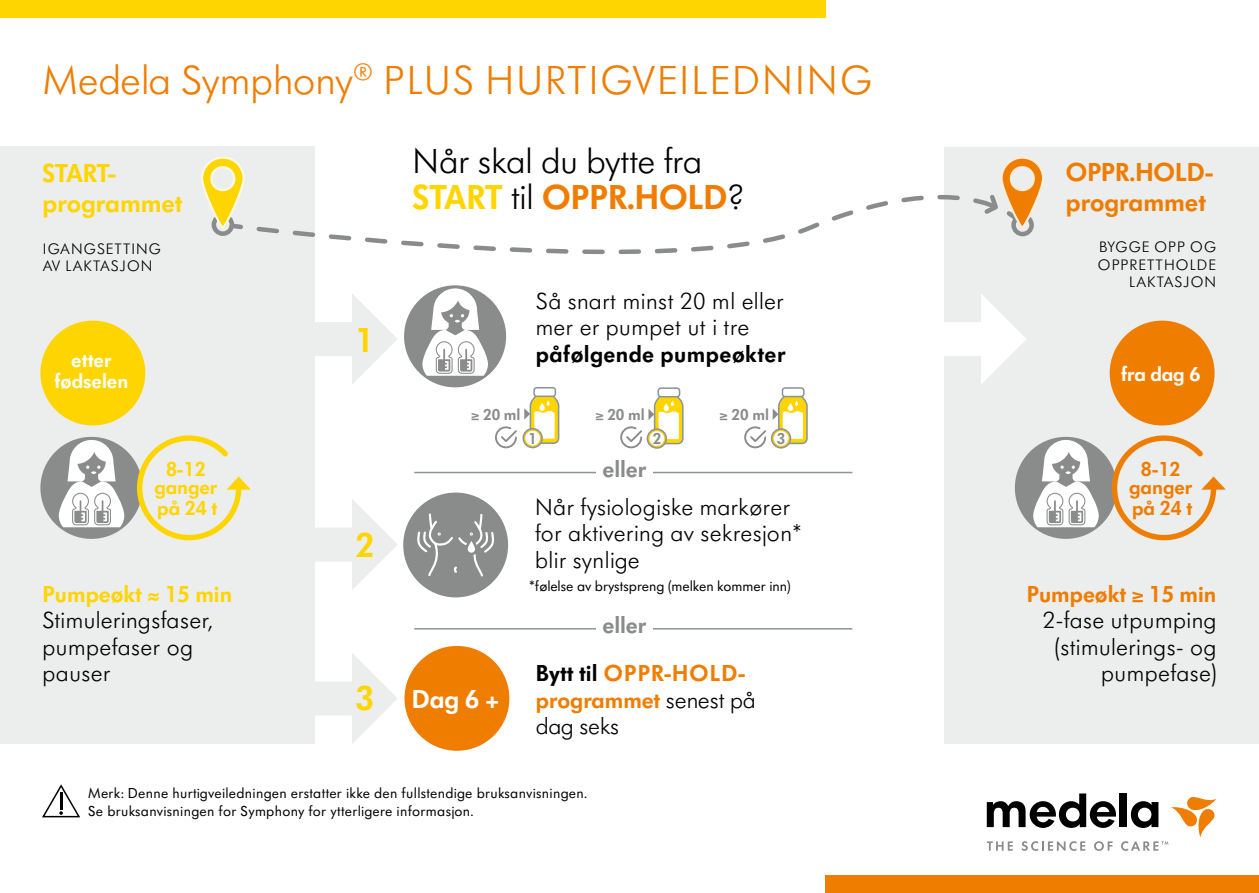
<style>
.page{position:relative;width:1259px;height:893px;background:#fff}
.page>*{position:absolute;margin:0;border:0;box-sizing:border-box;transform-origin:0 0}
.t1{font:300 42px "Futura SB Medela";letter-spacing:.04em;color:#ef7d00}
.t2{font:300 36px/36px "Futura SB Medela";color:#000}
.t3{font:600 36px "Futura SB Medela";color:#ffd500}
.t4{font:600 27px/30px "Futura SB Medela";color:#ef7d00}
.t5{font:600 27px/30px "Futura SB Medela";color:#ffd500}
.t6{font:600 27px "Futura SB Medela";color:#fff}
.t7{font:300 24px/26.4px "Futura SB Medela";letter-spacing:.02em;color:#000}
.t8{font:600 24px/26.4px "Futura SB Medela";color:#ef7d00}
.t9{font:600 24px "Futura SB Medela";letter-spacing:.02em;color:#000}
.t10{font:600 24px "Futura SB Medela";color:#ffd500}
.t11{font:600 24px "Futura SB Medela";color:#898c8a}
.t12{font:600 21px/21px "Futura SB Medela";color:#fff;text-align:center}
.t13{font:600 21px/18px "Futura SB Medela";color:#ffd500;text-align:center}
.t14{font:600 21px/18px "Futura SB Medela";color:#ef7d00;text-align:center}
.t15{font:600 16.5px "Futura SB Medela";color:#898c8a}
.t16{font:600 16.2px "Futura SB Medela";color:#898c8a}
.t17{font:300 15.6px/17.4px "Futura SB Medela";letter-spacing:.07em;color:#000}
.t18{font:15px/18px "Futura SB Medela";letter-spacing:.02em;color:#000}
.t19{font:15px "Futura SB Medela";color:#000}
.s1{font-weight:600;color:#ffd500}
.s2{font-weight:600;color:#ef7d00}
.s3{color:#000}
.s4{font-weight:300;color:#000}
</style>
<div class="page">
<div style="left:0;top:146px;width:315px;height:597px;background:#eceded"></div>
<div style="left:944px;top:147px;width:315px;height:597px;background:#eceded"></div>
<div style="left:0;top:0;width:825px;height:17px;background:#ffd500"></div>
<svg style="left:986px;top:793px;width:230px;height:58px"></svg>
<div style="left:40px;top:321px;width:105px;height:104px;background:#ffd500;border-radius:50%"></div>
<div style="left:1109px;top:321px;width:105px;height:104px;background:#ef7d00;border-radius:50%"></div>
<div style="left:40px;top:437px;width:102px;height:102px;background:#898c8a;border-radius:50%"></div>
<svg style="left:59px;top:440px;width:65px;height:87px"></svg>
<svg style="left:134px;top:435px;width:117px;height:106px"></svg>
<div style="left:1015px;top:437px;width:102px;height:102px;background:#898c8a;border-radius:50%"></div>
<svg style="left:1033px;top:440px;width:66px;height:87px"></svg>
<svg style="left:1109px;top:435px;width:116px;height:106px"></svg>
<div style="left:403px;top:493px;width:105px;height:104px;background:#898c8a;border-radius:50%"></div>
<svg style="left:417px;top:513px;width:77px;height:64px"></svg>
<svg style="left:315px;top:499px;width:82px;height:91px"></svg>
<svg style="left:944px;top:294px;width:82px;height:90px"></svg>
<div style="left:404px;top:646px;width:105px;height:105px;background:#ef7d00;border-radius:50%"></div>
<svg style="left:269px;top:653px;width:128px;height:91px"></svg>
<div style="left:404px;top:285px;width:102px;height:102px;background:#898c8a;border-radius:50%"></div>
<svg style="left:422px;top:288px;width:66px;height:88px"></svg>
<svg style="left:315px;top:294px;width:82px;height:90px"></svg>
<svg style="left:620px;top:387px;width:63px;height:62px"></svg>
<svg style="left:495px;top:387px;width:64px;height:62px"></svg>
<svg style="left:744px;top:387px;width:64px;height:62px"></svg>
<hr style="left:414px;top:472px;width:438px;height:1px;background:#8a959c">
<div style="left:596px;top:459px;width:56px;height:19px;background:#fff"></div>
<hr style="left:414px;top:628px;width:438px;height:2px;background:#8a959c">
<div style="left:596px;top:615px;width:57px;height:20px;background:#fff"></div>
<svg style="left:201px;top:157px;width:843px;height:98px"></svg>
<div style="left:825px;top:875px;width:434px;height:18px;background:#ef7d00"></div>
<svg style="left:42px;top:784px;width:38px;height:34px"></svg>
<h1 class="t1" style="left:43px;top:54px;width:831px">Medela Symphony<sup>®</sup> PLUS HURTIGVEILEDNING</h1>
<p class="t5" style="left:43px;top:158px;width:142px">START&shy;programmet</p>
<p class="t17" style="left:43px;top:239px;width:120px">IGANGSETTING<br>AV LAKTASJON</p>
<h2 class="t2" style="left:412px;top:143px;width:333px">Når skal du bytte fra<br><span class="s1">START</span> til <span class="s2">OPPR.HOLD</span>?</h2>
<p class="t4" style="left:1066px;top:157px;width:149px">OPPR.HOLD&shy;programmet</p>
<p class="t17" style="left:1098px;top:238px;width:120px;text-align:right">BYGGE OPP OG<br>OPPRETTHOLDE<br>LAKTASJON</p>
<p class="t7" style="left:536px;top:288px;width:249px">Så snart minst 20 ml eller mer er pumpet ut i tre</p>
<p class="t9" style="left:536px;top:339px;width:251px">påfølgende pumpeøkter</p>
<h2 class="t3" style="left:355px;top:318px;width:20px">1</h2>
<p class="t12" style="left:54px;top:350px;width:75px">etter fødselen</p>
<p class="t12" style="left:1121px;top:363px;width:81px">fra dag 6</p>
<p class="t13" style="left:154px;top:460px;width:65px">8-12 ganger</p>
<p class="t13" style="left:157px;top:499px;width:62px">på 24 t</p>
<p class="t10" style="left:43px;top:579px;width:191px">Pumpeøkt ≈ 15 min</p>
<p class="t7" style="left:43px;top:607px;width:172px">Stimuleringsfaser, pumpefaser og pauser</p>
<h2 class="t3" style="left:355px;top:523px;width:20px">2</h2>
<h2 class="t3" style="left:355px;top:677px;width:20px">3</h2>
<p class="t15" style="left:471px;top:404px;width:51px">≥ 20 ml</p>
<p class="t16" style="left:528px;top:429px;width:10px">1</p>
<p class="t15" style="left:595px;top:405px;width:51px">≥ 20 ml</p>
<p class="t15" style="left:653px;top:428px;width:10px">2</p>
<p class="t11" style="left:602px;top:455px;width:45px">eller</p>
<p class="t15" style="left:719px;top:405px;width:51px">≥ 20 ml</p>
<p class="t15" style="left:777px;top:428px;width:10px">3</p>
<p class="t7" style="left:535px;top:493px;width:268px">Når fysiologiske markører for aktivering av sekresjon* blir synlige</p>
<p class="t19" style="left:529px;top:577px;width:263px">*følelse av brystspreng (melken kommer inn)</p>
<p class="t11" style="left:602px;top:611px;width:45px">eller</p>
<p class="t6" style="left:412px;top:683px;width:89px">Dag 6 +</p>
<p class="t8" style="left:536px;top:660px;width:221px"><span class="s3">Bytt til</span> OPPR-HOLD&shy;programmet <span class="s4">senest på dag seks</span></p>
<p class="t18" style="left:88px;top:784px;width:500px">Merk: Denne hurtigveiledningen erstatter ikke den fullstendige bruksanvisningen.<br>Se bruksanvisningen for Symphony for ytterligere informasjon.</p>
<p class="t14" style="left:1129px;top:460px;width:65px">8-12 ganger</p>
<p class="t14" style="left:1132px;top:499px;width:62px">på 24 t</p>
<p class="t8" style="left:1026px;top:580px;width:191px">Pumpeøkt ≥ 15 min</p>
<p class="t7" style="left:1043px;top:607px;width:175px;text-align:right">2-fase utpumping (stimulerings- og pumpefase)</p>
</div>
